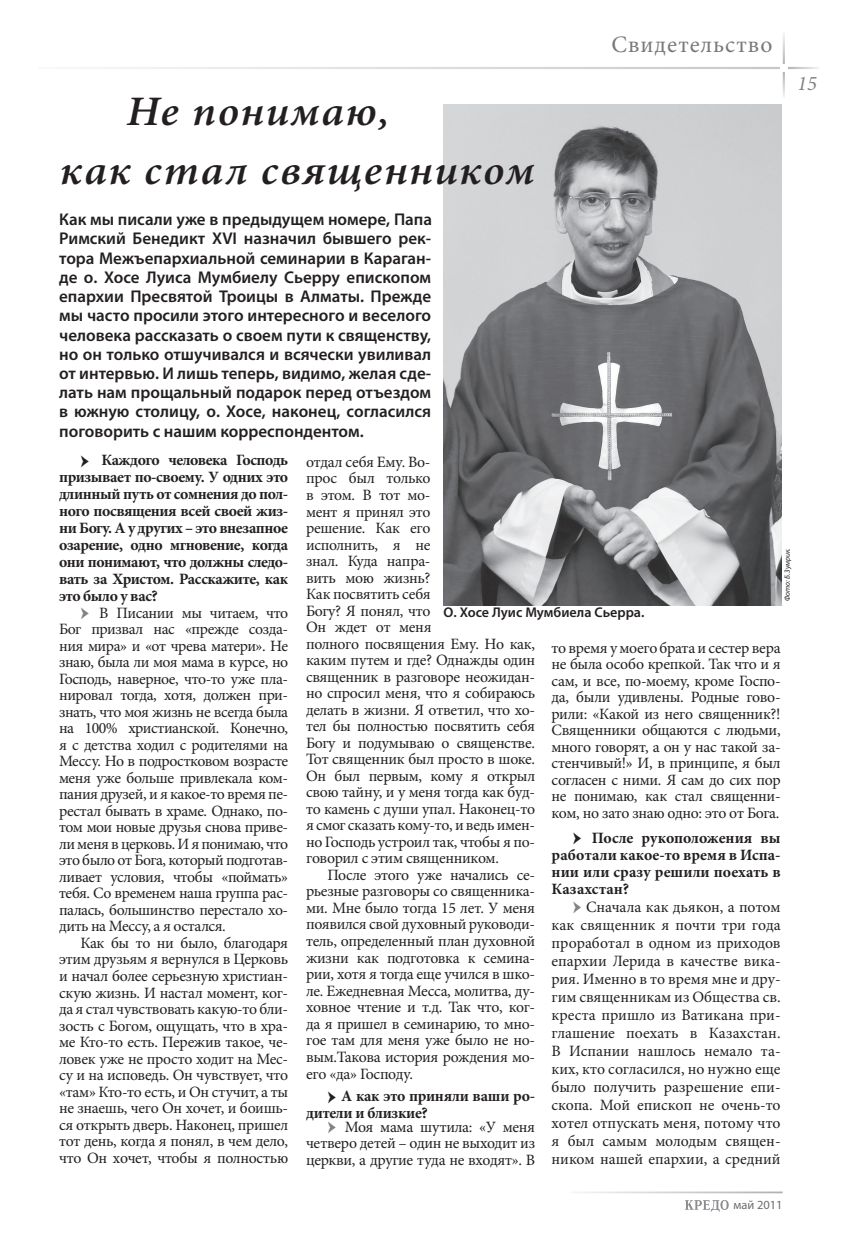
<style>
.page{position:relative;width:842px;height:1234px;background:#fff}
.page>*{position:absolute;margin:0;border:0;box-sizing:border-box;transform-origin:0 0}
.t1{font:italic 600 42px/58.5px "Minion Pro";letter-spacing:.04em;color:#231f20;scale:1.05 1}
.t2{font:23.55px "Minion Pro";letter-spacing:.04em;color:#76787b}
.t3{font:italic 20.7px "Minion Pro";color:#808285}
.t4{font:600 17.1px/19.2px "Myriad Pro";color:#231f20;text-align:justify}
.t5{font:15.75px/16.5px "Minion Pro";letter-spacing:-.02em;color:#231f20;text-align:justify}
.t6{font:700 15.75px/17px "Minion Pro";letter-spacing:-.015em;color:#231f20;text-align:justify}
.t7{font:600 14.1px "Myriad Pro";color:#231f20}
.t8{font:12.45px "Myriad Pro";color:#6c6d70}
.t9{font:italic 7.5px "Myriad Pro";letter-spacing:-.01em;color:#231f20}
.s1{font-size:21px}
.s2{font-weight:700;font-size:21px;color:#808285}
</style>
<div class="page">
<svg style="left:685px;top:1200px;width:44px;height:11px"></svg>
<img style="left:443px;top:105px;width:339px;height:500px">
<h1 class="t1" style="left:60px;top:82px;width:453px;text-indent:67px">Не понимаю,<br>как стал священником</h1>
<p class="t4" style="left:59px;top:209px;width:374px">Как мы писали уже в предыдущем номере, Папа Римский Бенедикт XVI назначил бывшего рек&shy;тора Межъепархиальной семинарии в Караган&shy;де о. Хосе Луиса Мумбиелу Сьерру епископом епархии Пресвятой Троицы в Алматы. Прежде мы часто просили этого интересного и веселого человека рассказать о своем пути к священству, но он только отшучивался и всячески увиливал от интервью. И лишь теперь, видимо, желая сде&shy;лать нам прощальный подарок перед отъездом в южную столицу, о. Хосе, наконец, согласился поговорить с нашим корреспондентом.</p>
<h2 class="t2" style="left:611px;top:29px;width:162px">Свидетельство</h2>
<h3 class="t3" style="left:797px;top:69px;width:21px">15</h3>
<p class="t6" style="left:59px;top:451px;width:231px;text-indent:21px"><span class="s1">→</span> Каждого человека Господь призывает по-своему. У одних это длинный путь от сомнения до пол&shy;ного посвящения всей своей жиз&shy;ни Богу. А у других – это внезапное озарение, одно мгновение, когда они понимают, что должны следо&shy;вать за Христом. Расскажите, как это было у вас?</p>
<p class="t5" style="left:59px;top:604px;width:231px;text-indent:21px"><span class="s2">→</span> В Писании мы читаем, что Бог призвал нас «прежде созда&shy;ния мира» и «от чрева матери». Не знаю, была ли моя мама в курсе, но Господь, наверное, что-то уже пла&shy;нировал тогда, хотя, должен при&shy;знать, что моя жизнь не всегда была на 100% христианской. Конечно, я с детства ходил с родителями на Мессу. Но в подростковом возрасте меня уже больше привлекала ком&shy;пания друзей, и я какое-то время пе&shy;рестал бывать в храме. Однако, по&shy;том мои новые друзья снова приве&shy;ли меня в церковь. И я понимаю, что это было от Бога, который подготав&shy;ливает условия, чтобы «поймать» тебя. Со временем наша группа рас&shy;палась, большинство перестало хо&shy;дить на Мессу, а я остался.</p>
<p class="t5" style="left:59px;top:934px;width:231px;text-indent:21px">Как бы то ни было, благодаря этим друзьям я вернулся в Церковь и начал более серьезную христиан&shy;скую жизнь. И настал момент, ког&shy;да я стал чувствовать какую-то бли&shy;зость с Богом, ощущать, что в хра&shy;ме Кто-то есть. Пережив такое, че&shy;ловек уже не просто ходит на Мес&shy;су и на исповедь. Он чувствует, что «там» Кто-то есть, и Он стучит, а ты не знаешь, чего Он хочет, и боишь&shy;ся открыть дверь. Наконец, пришел тот день, когда я понял, в чем дело, что Он хочет, чтобы я полностью</p>
<p class="t5" style="left:306px;top:453px;width:231px;text-align:left">отдал себя Ему. Во-<br>прос был только<br>в этом. В тот мо-<br>мент я принял это<br>решение. Как его<br>исполнить, я не<br>знал. Куда напра-<br>вить мою жизнь?<br>Как посвятить себя<br>Богу? Я понял, что<br>Он ждет от меня<br>полного посвящения Ему. Но как, каким путем и где? Однажды один священник в разговоре неожидан&shy;но спросил меня, что я собираюсь делать в жизни. Я ответил, что хо&shy;тел бы полностью посвятить себя<br>Богу и подумываю о священстве.<br>Тот священник был просто в шоке.<br>Он был первым, кому я открыл свою тайну, и у меня тогда как буд&shy;то камень с души упал. Наконец-то я смог сказать кому-то, и ведь имен&shy;но Господь устроил так, чтобы я по&shy;говорил с этим священником.</p>
<p class="t5" style="left:306px;top:866px;width:231px;text-indent:21px">После этого уже начались се&shy;рьезные разговоры со священника&shy;ми. Мне было тогда 15 лет. У меня появился свой духовный руководи&shy;тель, определенный план духовной жизни как подготовка к семина&shy;рии, хотя я тогда еще учился в шко&shy;ле. Ежедневная Месса, молитва, ду&shy;ховное чтение и т.д. Так что, ког&shy;да я пришел в семинарию, то мно&shy;гое там для меня уже было не но&shy;вым.Такова история рождения мо&shy;его «да» Господу.</p>
<p class="t6" style="left:306px;top:1087px;width:231px;text-indent:21px"><span class="s1">→</span> А как это приняли ваши ро&shy;дители и близкие?</p>
<p class="t5" style="left:306px;top:1118px;width:231px;text-indent:21px"><span class="s2">→</span> Моя мама шутила: «У меня четверо детей – один не выходит из церкви, а другие туда не входят». В</p>
<p class="t9" style="left:782px;top:600px;width:54px;rotate:-90deg">Фото: Б. Зумрик.</p>
<p class="t7" style="left:443px;top:603px;width:202px">О. Хосе Луис Мумбиела Сьерра.</p>
<p class="t5" style="left:551px;top:639px;width:231px">то время у моего брата и сестер вера не была особо крепкой. Так что и я сам, и все, по-моему, кроме Госпо&shy;да, были удивлены. Родные гово&shy;рили: «Какой из него священник?!<br>Священники общаются с людьми, много говорят, а он у нас такой за&shy;стенчивый!» И, в принципе, я был согласен с ними. Я сам до сих пор не понимаю, как стал священни&shy;ком, но зато знаю одно: это от Бога.</p>
<p class="t6" style="left:551px;top:828px;width:231px;text-indent:21px"><span class="s1">→</span> После рукоположения вы работали какое-то время в Испа&shy;нии или сразу решили поехать в Казахстан?</p>
<p class="t5" style="left:551px;top:897px;width:231px;line-height:18px;text-indent:21px"><span class="s2">→</span> Сначала как дьякон, а потом как священник я почти три года проработал в одном из приходов епархии Лерида в качестве вика&shy;рия. Именно в то время мне и дру&shy;гим священникам из Общества св. креста пришло из Ватикана при&shy;глашение поехать в Казахстан.<br>В Испании нашлось немало та&shy;ких, кто согласился, но нужно еще было получить разрешение епи&shy;скопа. Мой епископ не очень-то хотел отпускать меня, потому что я был самым молодым священ&shy;ником нашей епархии, а средний</p>
<p class="t8" style="left:734px;top:1196px;width:51px">май 2011</p>
</div>
